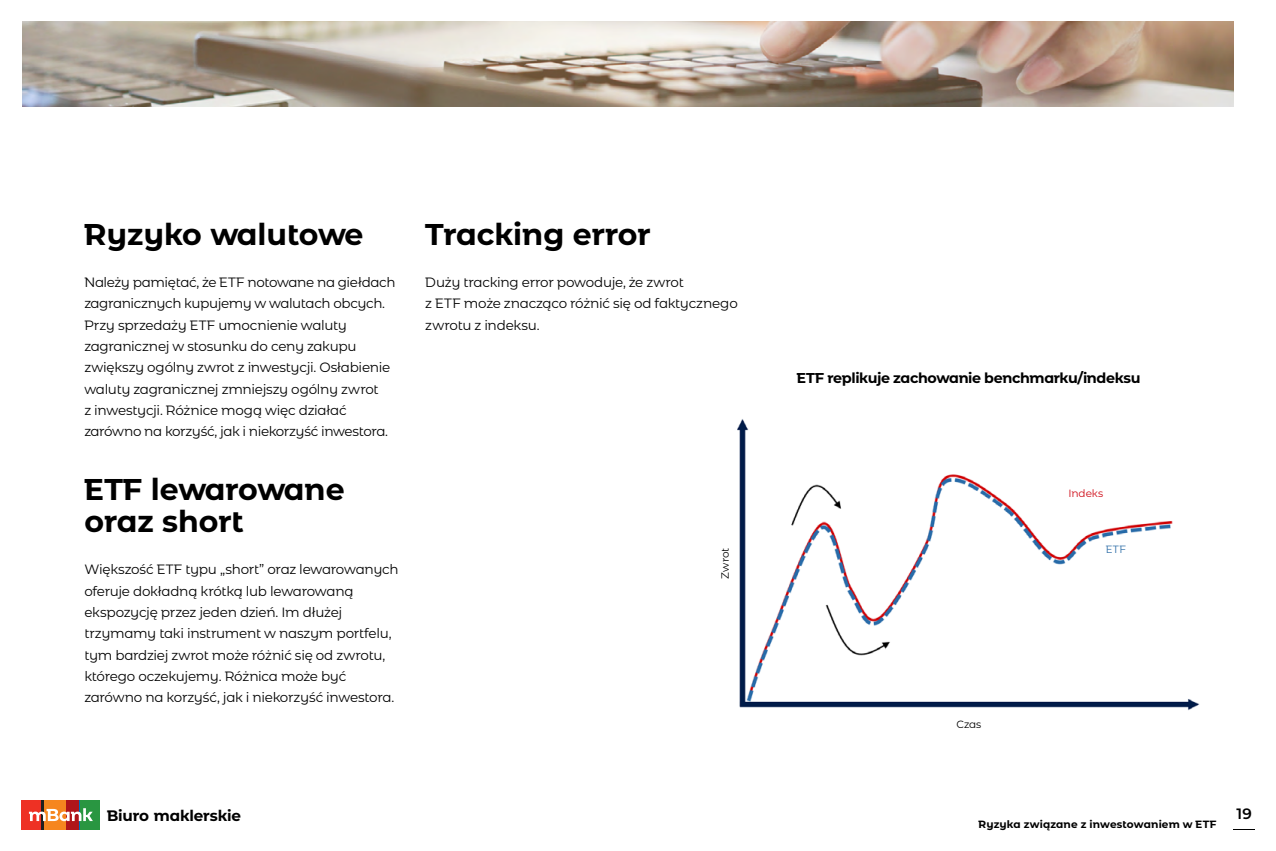
<style>
.page{position:relative;width:1276px;height:851px;background:#fff}
.page>*{position:absolute;margin:0;border:0;box-sizing:border-box;transform-origin:0 0}
.t1{font:700 30px/32px "m Bank";color:#000}
.t2{font:700 15.15px "m Bank";letter-spacing:-.01em;color:#000}
.t3{font:600 15px "m Bank";color:#000}
.t4{font:700 14.25px "m Bank";letter-spacing:-.025em;color:#000}
.t5{font:13.5px/21.3px "m Bank";letter-spacing:-.02em;color:#000}
.t6{font:700 10.5px "m Bank";letter-spacing:.01em;color:#000}
.t7{font:10.5px "m Bank";letter-spacing:-.005em;color:#000}
.t8{font:10.5px "m Bank";letter-spacing:-.005em;color:#ce0814}
.t9{font:10.5px "m Bank";color:#2d6da7}
</style>
<div class="page">
<div style="left:65px;top:800px;width:14px;height:29px;background:#b0151a"></div>
<div style="left:44px;top:800px;width:21px;height:29px;background:#f6861f"></div>
<hr style="left:79px;top:800px;width:2px;height:29px;background:#006db7">
<div style="left:21px;top:800px;width:21px;height:29px;background:#ee3124"></div>
<div style="left:81px;top:800px;width:19px;height:29px;background:#299641"></div>
<hr style="left:42px;top:800px;width:2px;height:29px;background:#22201f">
<svg style="left:29px;top:808px;width:64px;height:13px"></svg>
<img style="left:22px;top:21px;width:1211px;height:85px">
<img style="left:737px;top:419px;width:463px;height:292px">
<p class="t1" style="left:84px;top:216px;width:281px">Ryzyko walutowe</p>
<p class="t5" style="left:84px;top:271px;width:313px">Należy pamiętać, że ETF notowane na giełdach zagranicznych kupujemy w walutach obcych.<br>Przy sprzedaży ETF umocnienie waluty zagranicznej w stosunku do ceny zakupu zwiększy ogólny zwrot z inwestycji. Osłabienie waluty zagranicznej zmniejszy ogólny zwrot</p>
<p class="t5" style="left:84px;top:399px;width:305px">z inwestycji. Różnice mogą więc działać zarówno na korzyść, jak i niekorzyść inwestora.</p>
<p class="t1" style="left:84px;top:471px;width:262px">ETF lewarowane oraz short</p>
<p class="t5" style="left:84px;top:558px;width:316px">Większość ETF typu „short” oraz lewarowanych oferuje dokładną krótką lub lewarowaną ekspozycję przez jeden dzień. Im dłużej trzymamy taki instrument w naszym portfelu, tym bardziej zwrot może różnić się od zwrotu, którego oczekujemy. Różnica może być zarówno na korzyść, jak i niekorzyść inwestora.</p>
<p class="t1" style="left:425px;top:216px;width:227px">Tracking error</p>
<p class="t5" style="left:425px;top:271px;width:260px">Duży tracking error powoduje, że zwrot</p>
<p class="t5" style="left:425px;top:292px;width:314px">z ETF może znacząco różnić się od faktycznego zwrotu z indeksu.</p>
<p class="t7" style="left:718px;top:578px;width:32px;rotate:-90deg">Zwrot</p>
<p class="t4" style="left:797px;top:367px;width:345px">ETF replikuje zachowanie benchmarku/indeksu</p>
<p class="t8" style="left:1068px;top:486px;width:36px">Indeks</p>
<p class="t7" style="left:956px;top:716px;width:26px">Czas</p>
<p class="t9" style="left:1106px;top:542px;width:22px">ETF</p>
<p class="t2" style="left:107px;top:804px;width:135px">Biuro maklerskie</p>
<p class="t3" style="left:1236px;top:803px;width:17px">19</p>
<p class="t6" style="left:978px;top:816px;width:239px">Ryzyka związane z inwestowaniem w ETF</p>
</div>
